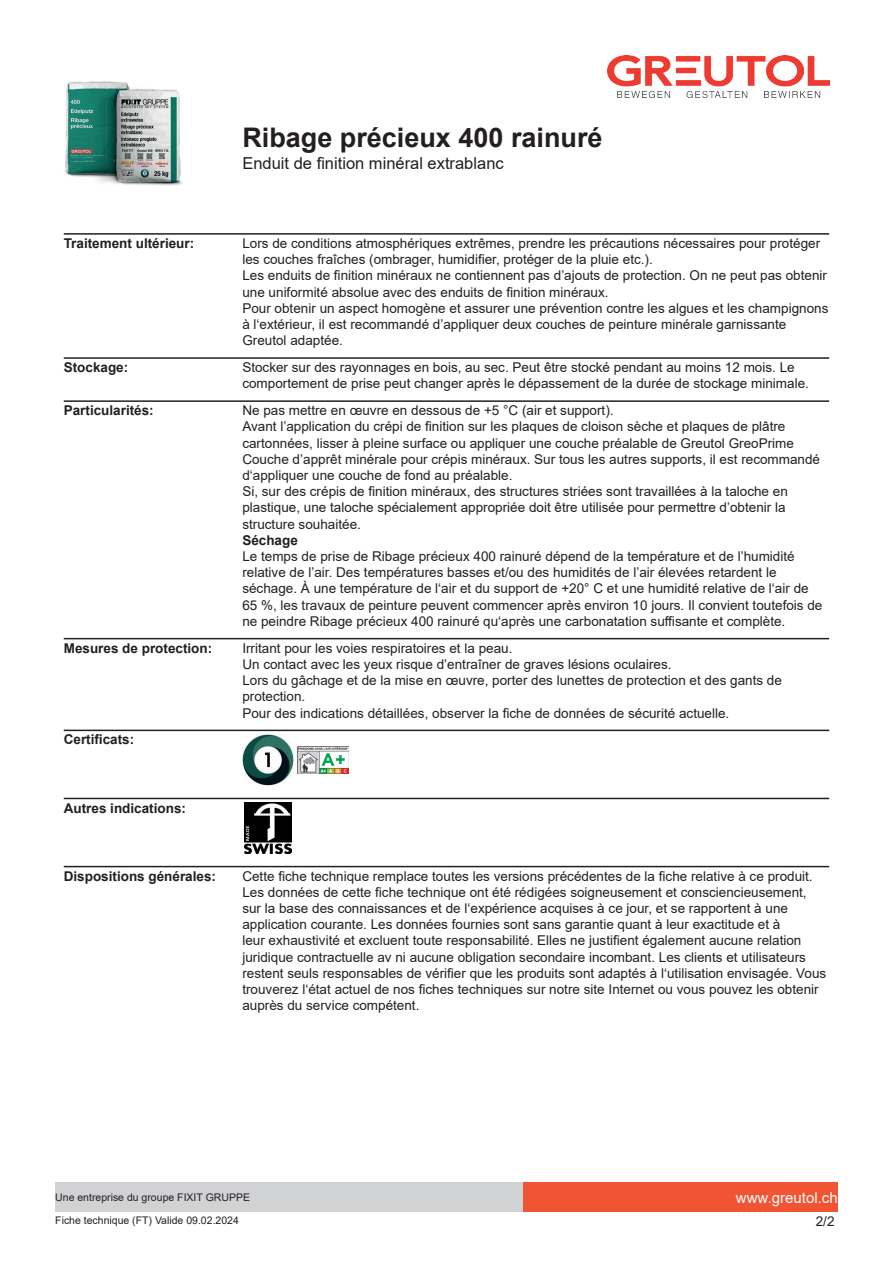
<style>
.page{position:relative;width:893px;height:1263px;background:#fff}
.page>*{position:absolute;margin:0;border:0;box-sizing:border-box;transform-origin:0 0}
.t1{font:700 27px "Arial";color:#231f20}
.t2{font:16.5px "Arial";color:#231f20}
.t3{font:15px "Arial";color:#fff}
.t4{font:13.5px/16.2px "Arial";color:#231f20}
.t5{font:700 13.5px "Arial";color:#231f20}
.t6{font:10.5px "Arial";color:#231f20}
</style>
<div class="page">
<img style="left:64px;top:81px;width:118px;height:105px">
<img style="left:607px;top:55px;width:222px;height:43px">
<div style="left:523px;top:1182px;width:315px;height:30px;background:#f05433"></div>
<div style="left:55px;top:1182px;width:468px;height:30px;background:#d1d2d4"></div>
<hr style="left:64px;top:233px;width:765px;height:2px;background:#231f20">
<hr style="left:64px;top:357px;width:765px;height:2px;background:#231f20">
<hr style="left:64px;top:400px;width:765px;height:2px;background:#231f20">
<hr style="left:64px;top:638px;width:765px;height:1px;background:#231f20">
<hr style="left:64px;top:730px;width:765px;height:1px;background:#231f20">
<img style="left:242px;top:735px;width:51px;height:51px">
<img style="left:297px;top:747px;width:51px;height:26px">
<hr style="left:64px;top:798px;width:765px;height:1px;background:#231f20">
<img style="left:245px;top:803px;width:46px;height:51px">
<hr style="left:64px;top:866px;width:765px;height:1px;background:#231f20">
<h1 class="t1" style="left:242px;top:119px;width:362px">Ribage précieux 400 rainuré</h1>
<p class="t2" style="left:242px;top:152px;width:263px">Enduit de finition minéral extrablanc</p>
<p class="t5" style="left:64px;top:234px;width:132px">Traitement ultérieur:</p>
<p class="t4" style="left:242px;top:235px;width:588px">Lors de conditions atmosphériques extrêmes, prendre les précautions nécessaires pour protéger les couches fraîches (ombrager, humidifier, protéger de la pluie etc.).<br>Les enduits de finition minéraux ne contiennent pas d’ajouts de protection. On ne peut pas obtenir une uniformité absolue avec des enduits de finition minéraux.<br>Pour obtenir un aspect homogène et assurer une prévention contre les algues et les champignons à l‘extérieur, il est recommandé d’appliquer deux couches de peinture minérale garnissante Greutol adaptée.</p>
<p class="t5" style="left:64px;top:358px;width:66px">Stockage:</p>
<p class="t4" style="left:242px;top:359px;width:568px">Stocker sur des rayonnages en bois, au sec. Peut être stocké pendant au moins 12 mois. Le comportement de prise peut changer après le dépassement de la durée de stockage minimale.</p>
<p class="t5" style="left:64px;top:401px;width:92px">Particularités:</p>
<p class="t4" style="left:242px;top:402px;width:579px">Ne pas mettre en œuvre en dessous de +5 °C (air et support).<br>Avant l’application du crépi de finition sur les plaques de cloison sèche et plaques de plâtre cartonnées, lisser à pleine surface ou appliquer une couche préalable de Greutol GreoPrime Couche d’apprêt minérale pour crépis minéraux. Sur tous les autres supports, il est recommandé d‘appliquer une couche de fond au préalable.<br>Si, sur des crépis de finition minéraux, des structures striées sont travaillées à la taloche en plastique, une taloche spécialement appropriée doit être utilisée pour permettre d’obtenir la structure souhaitée.</p>
<p class="t5" style="left:242px;top:531px;width:57px">Séchage</p>
<p class="t4" style="left:242px;top:548px;width:582px">Le temps de prise de Ribage précieux 400 rainuré dépend de la température et de l’humidité relative de l’air. Des températures basses et/ou des humidités de l’air élevées retardent le séchage. À une température de l‘air et du support de +20° C et une humidité relative de l‘air de 65 %, les travaux de peinture peuvent commencer après environ 10 jours. Il convient toutefois de ne peindre Ribage précieux 400 rainuré qu‘après une carbonatation suffisante et complète.</p>
<p class="t5" style="left:64px;top:638px;width:150px">Mesures de protection:</p>
<p class="t4" style="left:242px;top:640px;width:541px">Irritant pour les voies respiratoires et la peau.<br>Un contact avec les yeux risque d’entraîner de graves lésions oculaires.<br>Lors du gâchage et de la mise en œuvre, porter des lunettes de protection et des gants de protection.<br>Pour des indications détaillées, observer la fiche de données de sécurité actuelle.</p>
<p class="t5" style="left:64px;top:730px;width:72px">Certificats:</p>
<p class="t5" style="left:64px;top:798px;width:124px">Autres indications:</p>
<p class="t5" style="left:64px;top:866px;width:154px">Dispositions générales:</p>
<p class="t4" style="left:242px;top:868px;width:585px">Cette fiche technique remplace toutes les versions précédentes de la fiche relative à ce produit.<br>Les données de cette fiche technique ont été rédigées soigneusement et consciencieusement, sur la base des connaissances et de l‘expérience acquises à ce jour, et se rapportent à une application courante. Les données fournies sont sans garantie quant à leur exactitude et à<br>leur exhaustivité et excluent toute responsabilité. Elles ne justifient également aucune relation juridique contractuelle av ni aucune obligation secondaire incombant. Les clients et utilisateurs restent seuls responsables de vérifier que les produits sont adaptés à l‘utilisation envisagée. Vous trouverez l‘état actuel de nos fiches techniques sur notre site Internet ou vous pouvez les obtenir auprès du service compétent.</p>
<p class="t6" style="left:55px;top:1190px;width:196px">Une entreprise du groupe FIXIT GRUPPE</p>
<p class="t3" style="left:736px;top:1187px;width:103px">www.greutol.ch</p>
<p class="t6" style="left:55px;top:1213px;width:185px">Fiche technique (FT) Valide 09.02.2024</p>
<p class="t4" style="left:816px;top:1213px;width:20px">2/2</p>
</div>
